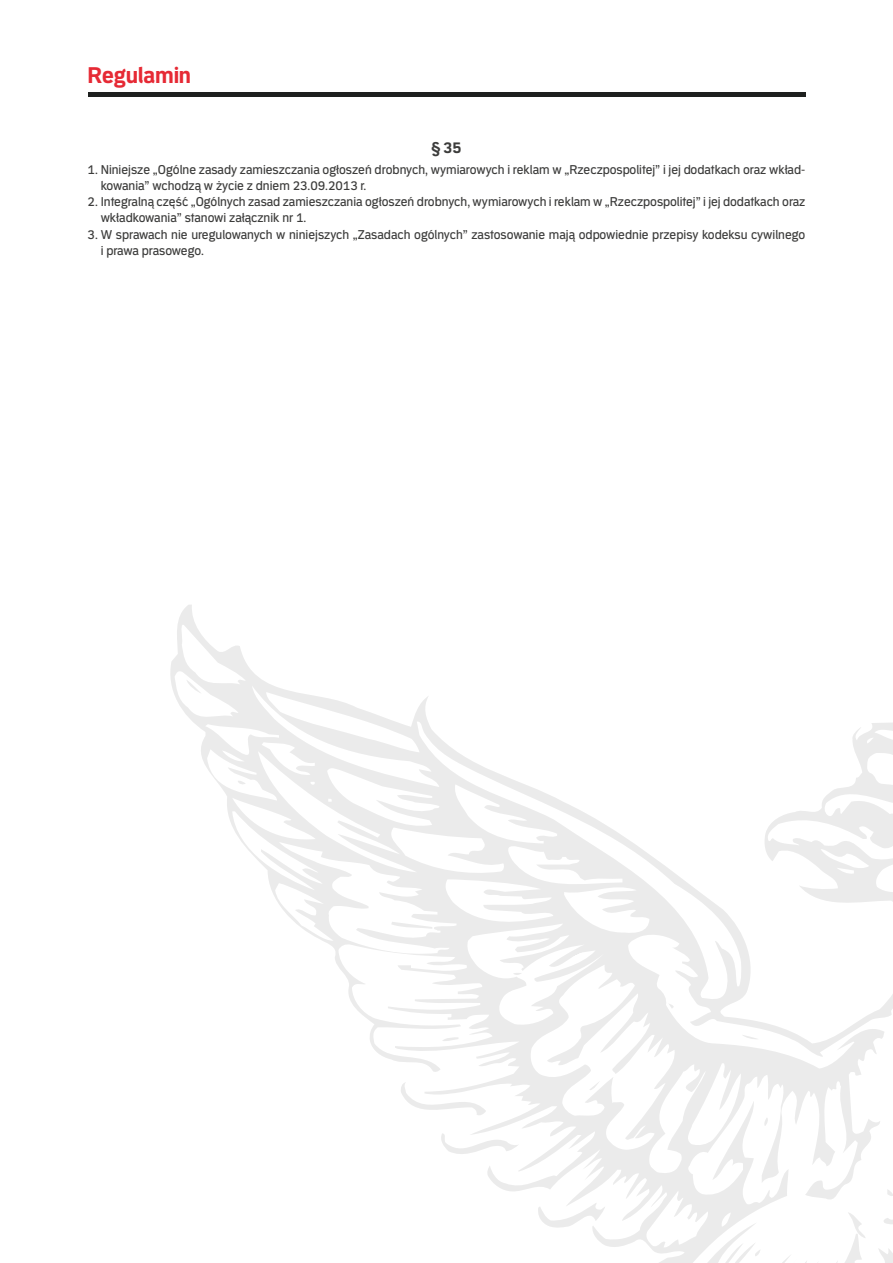
<style>
.page{position:relative;width:893px;height:1263px;background:#fff}
.page>*{position:absolute;margin:0;border:0;box-sizing:border-box;transform-origin:0 0}
.t1{font:700 24px "Erepublic Sans";letter-spacing:-.01em;color:#e62a35}
.t2{font:700 16.5px "Erepublic Sans";color:#3c3c3b}
.t3{font:13.5px/16.2px "Erepublic Sans";color:#3c3c3b}
</style>
<div class="page">
<div style="left:88px;top:92px;width:717px;height:5px;background:#1e201f"></div>
<svg style="left:186px;top:679px;width:707px;height:584px"></svg>
<h1 class="t1" style="left:88px;top:63px;width:105px">Regulamin</h1>
<p class="t2" style="left:431px;top:140px;width:32px">§ 35</p>
<p class="t3" style="left:101px;top:162px;width:706px;text-indent:-13px">1. Niniejsze „Ogólne zasady zamieszczania ogłoszeń drobnych, wymiarowych i reklam w „Rzeczpospolitej” i jej dodatkach oraz wkład&shy;kowania” wchodzą w życie z dniem 23.09.2013 r.</p>
<p class="t3" style="left:101px;top:194px;width:706px;text-indent:-13px">2. Integralną część „Ogólnych zasad zamieszczania ogłoszeń drobnych, wymiarowych i reklam w „Rzeczpospolitej” i jej dodatkach oraz wkładkowania” stanowi załącznik nr 1.</p>
<p class="t3" style="left:101px;top:226px;width:706px;text-indent:-13px">3. W sprawach nie uregulowanych w niniejszych „Zasadach ogólnych” zastosowanie mają odpowiednie przepisy kodeksu cywilnego i prawa prasowego.</p>
</div>
